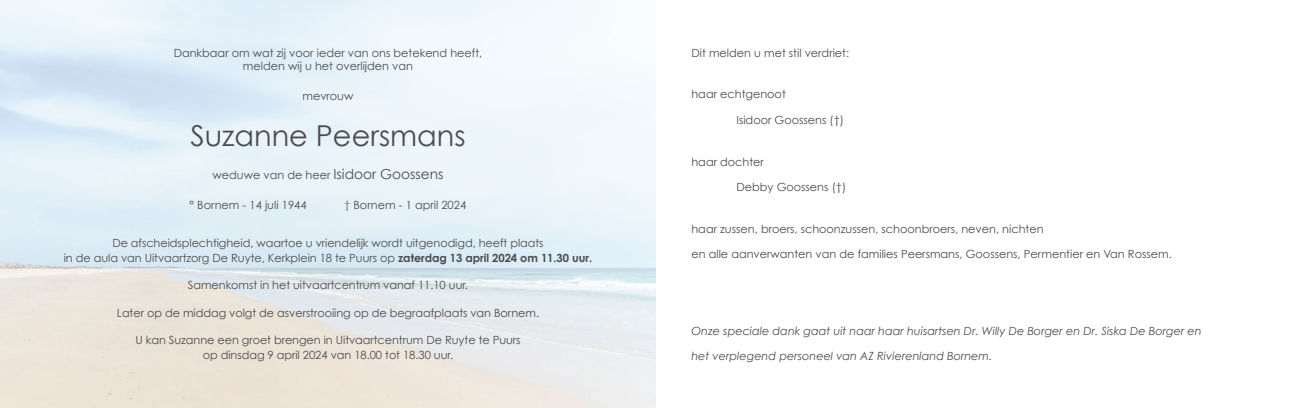
<style>
.page{position:relative;width:1312px;height:408px;background:#fff}
.page>*{position:absolute;margin:0;border:0;box-sizing:border-box;transform-origin:0 0}
.t1{font:28.75px "Century Gothic";color:#4b4c4d}
.t2{font:11.25px/15px "Century Gothic";color:#4b4c4d;text-align:center}
.t3{font:italic 11.25px "Century Gothic";color:#4b4c4d}
.s1{font-size:13.75px}
.s2{font-weight:700}
.s3{color:#231f20}
</style>
<div class="page">
<p class="t2" style="left:174px;top:45px;width:310px;line-height:13.5px">Dankbaar om wat zij voor ieder van ons betekend heeft, melden wij u het overlijden van</p>
<p class="t2" style="left:302px;top:88px;width:52px">mevrouw</p>
<h1 class="t1" style="left:190px;top:118px;width:276px">Suzanne Peersmans</h1>
<p class="t2" style="left:212px;top:167px;width:232px">weduwe van de heer <span class="s1">Isidoor Goossens</span></p>
<p class="t2" style="left:189px;top:197px;width:119px">° Bornem - 14 juli 1944</p>
<p class="t2" style="left:344px;top:197px;width:124px">† Bornem - 1 april 2024</p>
<p class="t2" style="left:64px;top:235px;width:530px">De afscheidsplechtigheid, waartoe u vriendelijk wordt uitgenodigd, heeft plaats<br>in de aula van Uitvaartzorg De Ruyte, Kerkplein 18 te Puurs op <span class="s2">zaterdag 13 april 2024 om 11.30 uur.</span></p>
<p class="t2" style="left:188px;top:277px;width:281px">Samenkomst in het uitvaartcentrum vanaf 11.10 uur.</p>
<p class="t2" style="left:117px;top:305px;width:423px">Later op de middag volgt de asverstrooiing op de begraafplaats van Bornem.</p>
<p class="t2" style="left:135px;top:332px;width:386px">U kan Suzanne een groet brengen in Uitvaartcentrum De Ruyte te Puurs op dinsdag 9 april 2024 van 18.00 tot 18.30 uur.</p>
<p class="t2" style="left:691px;top:45px;width:159px">Dit melden u met stil verdriet:</p>
<p class="t2" style="left:691px;top:87px;width:96px">haar echtgenoot</p>
<p class="t2" style="left:736px;top:112px;width:109px">Isidoor Goossens (<span class="s3">†</span>)</p>
<p class="t2" style="left:691px;top:154px;width:74px">haar dochter</p>
<p class="t2" style="left:736px;top:179px;width:111px">Debby Goossens (<span class="s3">†</span>)</p>
<p class="t2" style="left:691px;top:221px;width:353px">haar zussen, broers, schoonzussen, schoonbroers, neven, nichten</p>
<p class="t2" style="left:691px;top:246px;width:482px">en alle aanverwanten van de families Peersmans, Goossens, Permentier en Van Rossem.</p>
<p class="t3" style="left:691px;top:323px;width:511px">Onze speciale dank gaat uit naar haar huisartsen Dr. Willy De Borger en Dr. Siska De Borger en</p>
<p class="t3" style="left:691px;top:349px;width:302px">het verplegend personeel van AZ Rivierenland Bornem.</p>
</div>
